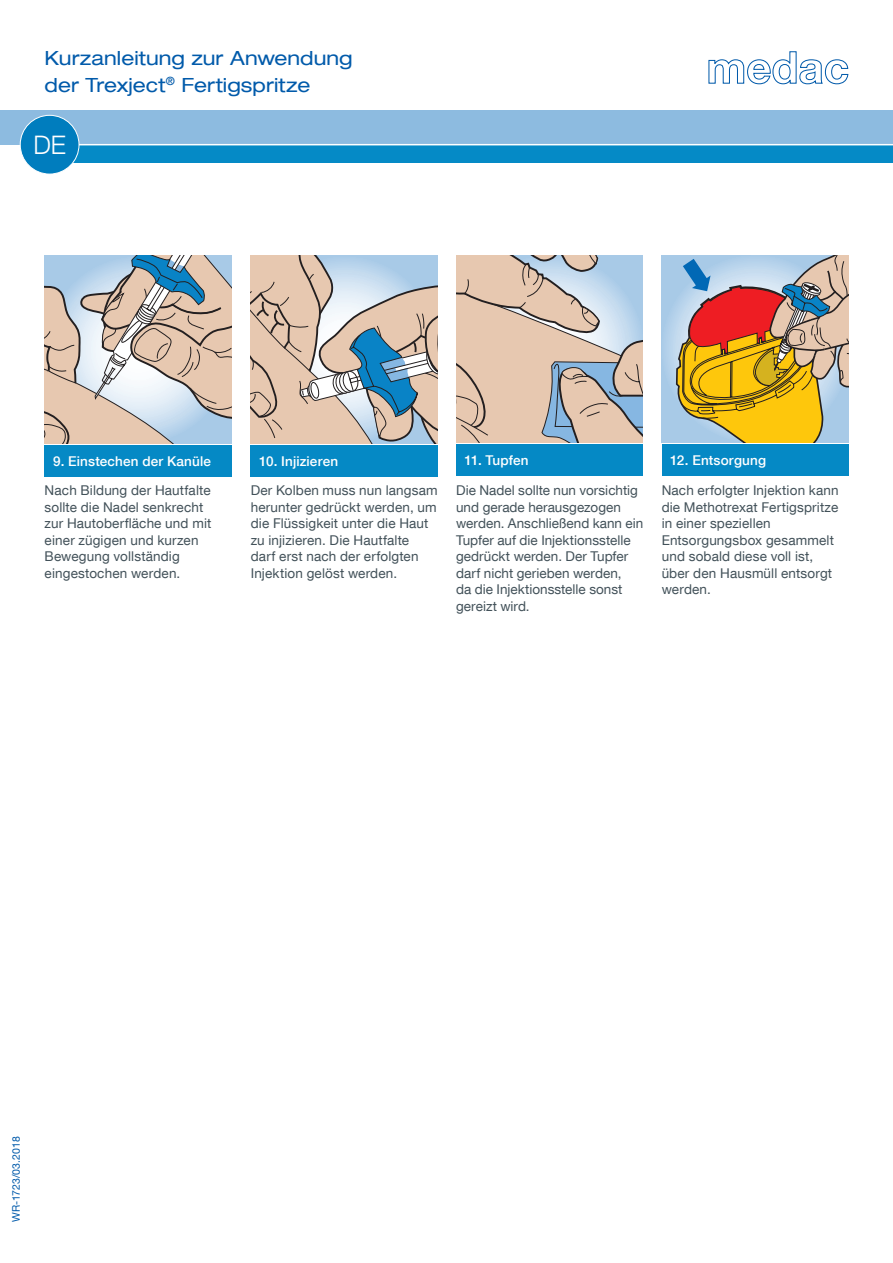
<style>
.page{position:relative;width:893px;height:1263px;background:#fff}
.page>*{position:absolute;margin:0;border:0;box-sizing:border-box;transform-origin:0 0}
.t1{font:300 25.5px "Helvetica Neue LT Com";color:#fff}
.t2{font:expanded 19.5px/27px "Helvetica Neue LT Com";letter-spacing:.005em;color:#015aaa}
.t3{font:13.5px/16.5px "Helvetica Neue LT Com";letter-spacing:.01em;color:#425159}
.t4{font:500 13.5px "Helvetica Neue LT Com";letter-spacing:.01em;color:#fff}
.t5{font:10.5px "Helvetica Neue LT Com";letter-spacing:.005em;color:#015aaa}
</style>
<div class="page">
<svg style="left:708px;top:51px;width:140px;height:33px"></svg>
<div style="left:0;top:110px;width:893px;height:34px;background:#8dbbe0"></div>
<div style="left:45px;top:146px;width:848px;height:17px;background:#058ac6"></div>
<div style="left:20px;top:115px;width:59px;height:59px;background:#007dbe;border-radius:50%"></div>
<div style="left:20px;top:115px;width:59px;height:59px;border:1px solid #fff;border-radius:50%"></div>
<svg style="left:45px;top:256px;width:187px;height:187px;background:#c6c0bc"></svg>
<div style="left:45px;top:445px;width:187px;height:32px;background:#0589c5"></div>
<svg style="left:251px;top:256px;width:187px;height:187px;background:#c1bbb6"></svg>
<div style="left:251px;top:445px;width:187px;height:32px;background:#0589c5"></div>
<svg style="left:456px;top:255px;width:187px;height:187px;background:#cdbfb6"></svg>
<div style="left:456px;top:444px;width:187px;height:32px;background:#0589c5"></div>
<svg style="left:662px;top:255px;width:14px;height:187px;background:#accce8"></svg>
<svg style="left:676px;top:255px;width:173px;height:187px;background:#c4a06b"></svg>
<div style="left:662px;top:444px;width:187px;height:32px;background:#0589c5"></div>
<h2 class="t2" style="left:45px;top:44px;width:309px">Kurzanleitung zur Anwendung der Trexject<sup>®</sup> Fertigspritze</h2>
<h1 class="t1" style="left:33px;top:129px;width:34px">DE</h1>
<p class="t4" style="left:53px;top:453px;width:159px">9. Einstechen der Kanüle</p>
<p class="t4" style="left:259px;top:453px;width:80px">10. Injizieren</p>
<p class="t4" style="left:465px;top:452px;width:65px">11. Tupfen</p>
<p class="t4" style="left:670px;top:452px;width:97px">12. Entsorgung</p>
<p class="t3" style="left:45px;top:482px;width:168px">Nach Bildung der Hautfalte sollte die Nadel senkrecht zur Hautoberfläche und mit einer zügigen und kurzen<br>Bewegung vollständig eingestochen werden.</p>
<p class="t3" style="left:251px;top:482px;width:189px">Der Kolben muss nun langsam herunter gedrückt werden, um die Flüssigkeit unter die Haut zu injizieren. Die Hautfalte<br>darf erst nach der erfolgten<br>Injektion gelöst werden.</p>
<p class="t3" style="left:456px;top:482px;width:189px">Die Nadel sollte nun vorsichtig und gerade herausgezogen werden. Anschließend kann ein<br>Tupfer auf die Injektionsstelle gedrückt werden. Der Tupfer darf nicht gerieben werden,<br>da die Injektionsstelle sonst gereizt wird.</p>
<p class="t3" style="left:662px;top:482px;width:178px">Nach erfolgter Injektion kann die Methotrexat Fertigspritze in einer speziellen<br>Entsorgungsbox gesammelt und sobald diese voll ist, über den Hausmüll entsorgt werden.</p>
<p class="t5" style="left:10px;top:1222px;width:87px;rotate:-90deg">WR-1723/03.2018</p>
</div>
